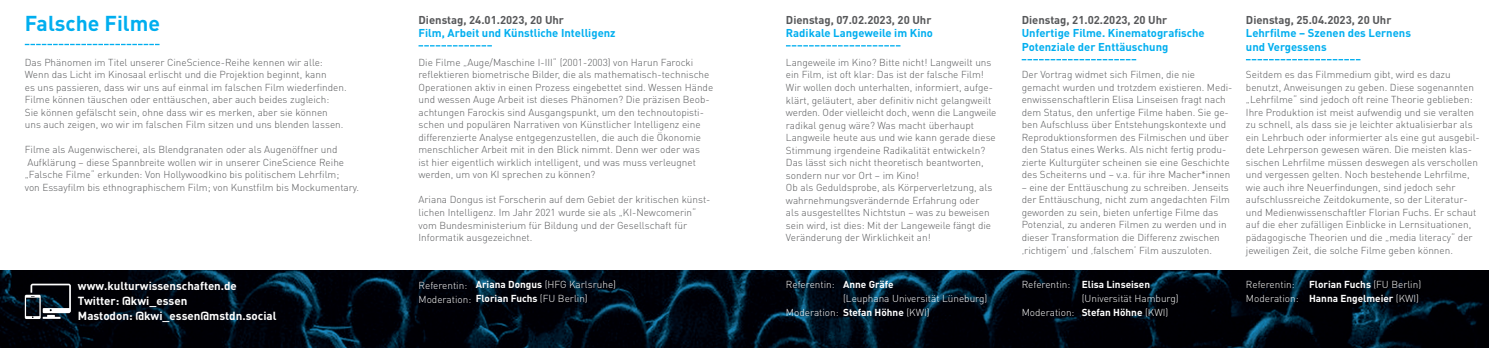
<style>
.page{position:relative;width:1489px;height:348px;background:#fff}
.page>*{position:absolute;margin:0;border:0;box-sizing:border-box;transform-origin:0 0}
.t1{font:700 21.25px "DIN Pro";color:#00aeef}
.t2{font:700 11.62px/15px "DIN Pro";color:#fff}
.t3{font:700 11.5px "DIN Pro";color:#fff}
.t4{font:700 11.25px/13.5px "DIN Pro";color:#00aeef}
.t5{font:700 11.25px "DIN Pro";color:#57585a}
.t6{font:300 10px/12.5px "DIN Pro";color:#57585a}
.t7{font:300 10px/13.8px "DIN Pro";color:#fff}
.t8{font:700 10px/13.8px "DIN Pro";color:#fff}
.s1{font-weight:700}
.s2{font-weight:300}
</style>
<div class="page">
<img style="left:0;top:270px;width:1488px;height:77px">
<svg style="left:25px;top:44px;width:134px;height:1px"></svg>
<svg style="left:418px;top:45px;width:74px;height:1px"></svg>
<svg style="left:786px;top:45px;width:114px;height:1px"></svg>
<svg style="left:1245px;top:59px;width:115px;height:1px"></svg>
<svg style="left:1021px;top:59px;width:115px;height:1px"></svg>
<svg style="left:25px;top:283px;width:46px;height:35px"></svg>
<h1 class="t1" style="left:25px;top:9px;width:137px">Falsche Filme</h1>
<p class="t6" style="left:25px;top:55px;width:323px">Das Phänomen im Titel unserer CineScience-Reihe kennen wir alle:<br>Wenn das Licht im Kinosaal erlischt und die Projektion beginnt, kann<br>es uns passieren, dass wir uns auf einmal im falschen Film wiederfinden.<br>Filme können täuschen oder enttäuschen, aber auch beides zugleich:<br>Sie können gefälscht sein, ohne dass wir es merken, aber sie können<br>uns auch zeigen, wo wir im falschen Film sitzen und uns blenden lassen.</p>
<p class="t6" style="left:25px;top:143px;width:336px">Filme als Augenwischerei, als Blendgranaten oder als Augenöffner und Aufklärung – diese Spannbreite wollen wir in unserer CineScience Reihe „Falsche Filme“ erkunden: Von Hollywoodkino bis politischem Lehrfilm;<br>von Essayfilm bis ethnographischem Film; von Kunstfilm bis Mockumentary.</p>
<p class="t3" style="left:78px;top:277px;width:160px">www.kulturwissenschaften.de</p>
<p class="t2" style="left:78px;top:292px;width:200px">Twitter: @kwi_essen<br>Mastodon: @kwi_essen@mstdn.social</p>
<p class="t5" style="left:418px;top:12px;width:147px">Dienstag, 24.01.2023, 20 Uhr</p>
<p class="t4" style="left:418px;top:26px;width:199px">Film, Arbeit und Künstliche Intelligenz</p>
<p class="t5" style="left:786px;top:12px;width:147px">Dienstag, 07.02.2023, 20 Uhr</p>
<p class="t4" style="left:786px;top:26px;width:149px">Radikale Langeweile im Kino</p>
<p class="t5" style="left:1021px;top:12px;width:147px">Dienstag, 21.02.2023, 20 Uhr</p>
<p class="t4" style="left:1021px;top:26px;width:184px">Unfertige Filme. Kinematografische<br>Potenziale der Enttäuschung</p>
<p class="t5" style="left:1245px;top:12px;width:147px">Dienstag, 25.04.2023, 20 Uhr</p>
<p class="t4" style="left:1245px;top:26px;width:166px">Lehrfilme – Szenen des Lernens und Vergessens</p>
<p class="t6" style="left:418px;top:55px;width:296px">Die Filme „Auge/Maschine I-III“ (2001-2003) von Harun Farocki reflektieren biometrische Bilder, die als mathematisch-technische Operationen aktiv in einen Prozess eingebettet sind. Wessen Hände und wessen Auge Arbeit ist dieses Phänomen? Die präzisen Beob&shy;achtungen Farockis sind Ausgangspunkt, um den technoutopisti&shy;schen und populären Narrativen von Künstlicher Intelligenz eine differenzierte Analyse entgegenzustellen, die auch die Ökonomie menschlicher Arbeit mit in den Blick nimmt. Denn wer oder was<br>ist hier eigentlich wirklich intelligent, und was muss verleugnet werden, um von KI sprechen zu können?</p>
<p class="t6" style="left:418px;top:193px;width:293px">Ariana Dongus ist Forscherin auf dem Gebiet der kritischen künst&shy;lichen Intelligenz. Im Jahr 2021 wurde sie als „KI-Newcomerin“ vom Bundesministerium für Bildung und der Gesellschaft für Informatik ausgezeichnet.</p>
<p class="t6" style="left:786px;top:56px;width:212px">Langeweile im Kino? Bitte nicht! Langweilt uns ein Film, ist oft klar: Das ist der falsche Film!<br>Wir wollen doch unterhalten, informiert, aufge&shy;klärt, geläutert, aber definitiv nicht gelangweilt werden. Oder vielleicht doch, wenn die Langweile radikal genug wäre? Was macht überhaupt Langweile heute aus und wie kann gerade diese Stimmung irgendeine Radikalität entwickeln?<br>Das lässt sich nicht theoretisch beantworten, sondern nur vor Ort – im Kino!<br>Ob als Geduldsprobe, als Körperverletzung, als wahrnehmungsverändernde Erfahrung oder<br>als ausgestelltes Nichtstun – was zu beweisen sein wird, ist dies: Mit der Langeweile fängt die Veränderung der Wirklichkeit an!</p>
<p class="t6" style="left:1021px;top:68px;width:212px">Der Vortrag widmet sich Filmen, die nie gemacht wurden und trotzdem existieren. Medi&shy;enwissenschaftlerin Elisa Linseisen fragt nach dem Status, den unfertige Filme haben. Sie ge&shy;ben Aufschluss über Entstehungskontexte und Reproduktionsformen des Filmischen und über den Status eines Werks. Als nicht fertig produ&shy;zierte Kulturgüter scheinen sie eine Geschichte des Scheiterns und – v.a. für ihre Macher*innen</p>
<p class="t6" style="left:1021px;top:180px;width:210px">– eine der Enttäuschung zu schreiben. Jenseits der Enttäuschung, nicht zum angedachten Film geworden zu sein, bieten unfertige Filme das Potenzial, zu anderen Filmen zu werden und in dieser Transformation die Differenz zwischen ‚richtigem‘ und ‚falschem‘ Film auszuloten.</p>
<p class="t6" style="left:1245px;top:68px;width:235px">Seitdem es das Filmmedium gibt, wird es dazu benutzt, Anweisungen zu geben. Diese sogenannten „Lehrfilme“ sind jedoch oft reine Theorie geblieben:<br>Ihre Produktion ist meist aufwendig und sie veralten zu schnell, als dass sie je leichter aktualisierbar als ein Lehrbuch oder informierter als eine gut ausgebil&shy;dete Lehrperson gewesen wären. Die meisten klas&shy;sischen Lehrfilme müssen deswegen als verschollen und vergessen gelten. Noch bestehende Lehrfilme, wie auch ihre Neuerfindungen, sind jedoch sehr aufschlussreiche Zeitdokumente, so der Literatur&shy;und Medienwissenschaftler Florian Fuchs. Er schaut auf die eher zufälligen Einblicke in Lernsituationen, pädagogische Theorien und die „media literacy“ der jeweiligen Zeit, die solche Filme geben können.</p>
<p class="t7" style="left:418px;top:276px;width:199px;line-height:14.5px;text-indent:57px"><span class="s1">Ariana Dongus</span> (HFG Karlsruhe)<br>Moderation: <span class="s1">Florian Fuchs</span> (FU Berlin)</p>
<p class="t8" style="left:843px;top:277px;width:52px">Anne Gräfe</p>
<p class="t7" style="left:418px;top:277px;width:50px">Referentin:</p>
<p class="t7" style="left:786px;top:277px;width:50px">Referentin:</p>
<p class="t7" style="left:1021px;top:277px;width:50px">Referentin:</p>
<p class="t7" style="left:1021px;top:304px;width:54px">Moderation:</p>
<p class="t7" style="left:786px;top:290px;width:203px;text-indent:57px">(Leuphana Universität Lüneburg)<br>Moderation: <span class="s1">Stefan Höhne</span> (KWI)</p>
<p class="t8" style="left:1081px;top:277px;width:70px">Elisa Linseisen</p>
<p class="t7" style="left:1081px;top:290px;width:98px">(Universität Hamburg)<br><span class="s1">Stefan Höhne</span> (KWI)</p>
<p class="t7" style="left:1245px;top:277px;width:54px">Referentin:<br>Moderation:</p>
<p class="t8" style="left:1308px;top:277px;width:114px">Florian Fuchs <span class="s2">(FU Berlin)<br></span>Hanna Engelmeier <span class="s2">(KWI)</span></p>
</div>
